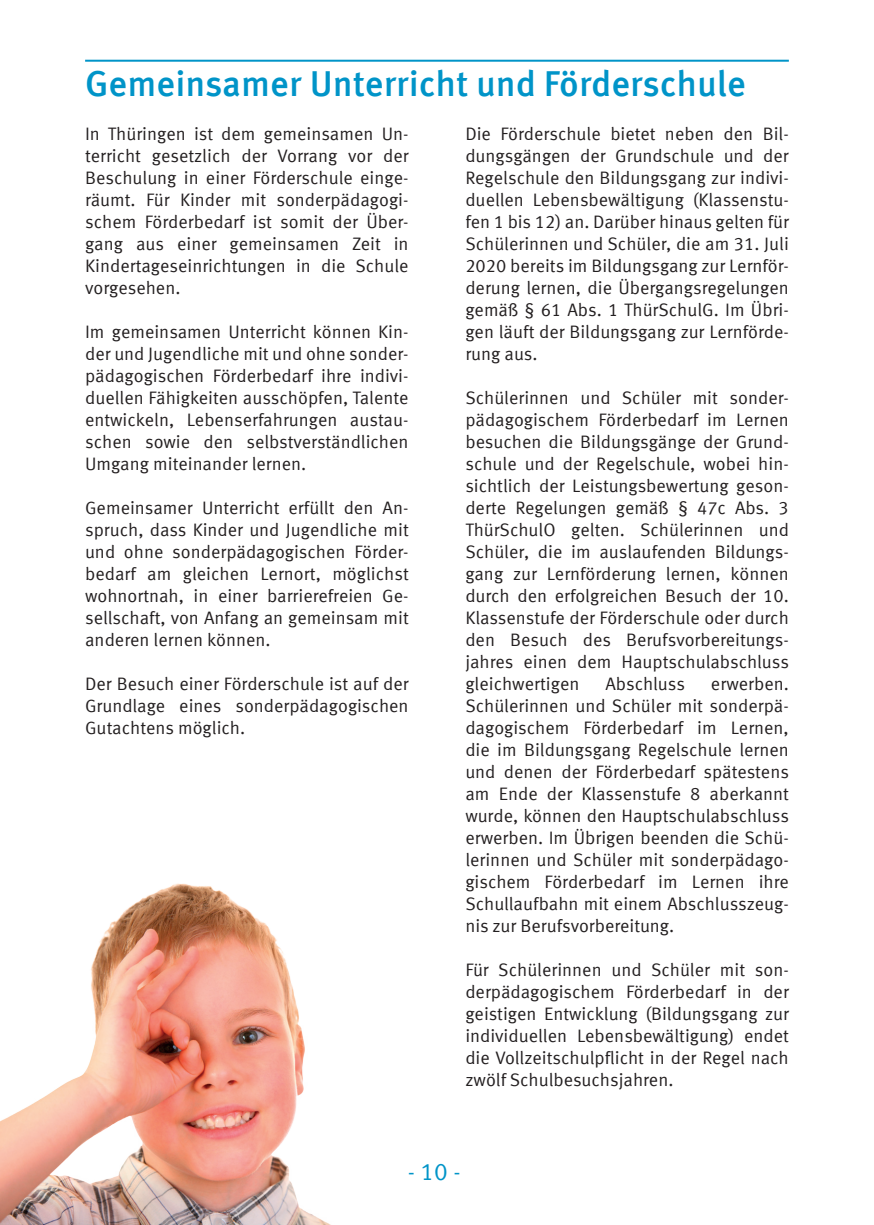
<style>
.page{position:relative;width:874px;height:1225px;background:#fff}
.page>*{position:absolute;margin:0;border:0;box-sizing:border-box;transform-origin:0 0}
.t1{font:500 36px "Meta Offc Pro";color:#0094c8}
.t2{font:24px "Meta Offc Pro Norm";color:#0094c8}
.t3{font:18px/22px "Meta Offc Pro Norm";color:#231f20;text-align:justify}
</style>
<div class="page">
<hr style="left:85px;top:60px;width:703px;height:2px;background:#0094c8">
<img style="left:0;top:883px;width:331px;height:342px">
<h1 class="t1" style="left:85px;top:55px;width:662px">Gemeinsamer U nterricht und Förderschule</h1>
<p class="t3" style="left:85px;top:121px;width:325px">In Thüringen ist dem gemeinsamen Un&shy;terricht gesetzlich der Vorrang vor der Beschulung in einer Förderschule einge&shy;räumt. Für Kinder mit sonderpädagogi&shy;schem Förderbedarf ist somit der Über&shy;gang aus einer gemeinsamen Zeit in Kindertageseinrichtungen in die Schule vorgesehen.</p>
<p class="t3" style="left:85px;top:319px;width:325px">Im gemeinsamen Unterricht können Kin&shy;der und Jugendliche mit und ohne sonder&shy;pädagogischen Förderbedarf ihre indivi&shy;duellen Fähigkeiten ausschöpfen, Talente entwickeln, Lebenserfahrungen austau&shy;schen sowie den selbstverständlichen Umgang miteinander lernen.</p>
<p class="t3" style="left:85px;top:495px;width:325px">Gemeinsamer Unterricht erfüllt den An&shy;spruch, dass Kinder und Jugendliche mit und ohne sonderpädagogischen Förder&shy;bedarf am gleichen Lernort, möglichst wohnortnah, in einer barrierefreien Ge&shy;sellschaft, von Anfang an gemeinsam mit anderen lernen können.</p>
<p class="t3" style="left:85px;top:671px;width:325px">Der Besuch einer Förderschule ist auf der Grundlage eines sonderpädagogischen Gutachtens möglich.</p>
<p class="t3" style="left:465px;top:121px;width:325px">Die Förderschule bietet neben den Bil&shy;dungsgängen der Grundschule und der Regelschule den Bildungsgang zur indivi&shy;duellen Lebensbewältigung (Klassenstu&shy;fen 1 bis 12) an. Darüber hinaus gelten für Schülerinnen und Schüler, die am 31. Juli 2020 bereits im Bildungsgang zur Lernför&shy;derung lernen, die Übergangsregelungen gemäß § 61 Abs. 1 ThürSchulG. Im Übri&shy;gen läuft der Bildungsgang zur Lernförde&shy;rung aus.</p>
<p class="t3" style="left:465px;top:385px;width:325px">Schülerinnen und Schüler mit sonder&shy;pädagogischem Förderbedarf im Lernen besuchen die Bildungsgänge der Grund&shy;schule und der Regelschule, wobei hin&shy;sichtlich der Leistungsbewertung geson&shy;derte Regelungen gemäß § 47c Abs. 3<br>ThürSchulO gelten. Schülerinnen und Schüler, die im auslaufenden Bildungs&shy;gang zur Lernförderung lernen, können durch den erfolgreichen Besuch der 10.<br>Klassenstufe der Förderschule oder durch den Besuch des Berufsvorbereitungs&shy;jahres einen dem Hauptschulabschluss gleichwertigen</p>
<p class="t3" style="left:465px;top:671px;width:325px;text-indent:245px">erwerben.<br>Schülerinnen und Schüler mit sonderpä&shy;dagogischem Förderbedarf im Lernen, die im Bildungsgang Regelschule lernen und denen der Förderbedarf spätestens am Ende der Klassenstufe 8 aberkannt wurde, können den Hauptschulabschluss erwerben. Im Übrigen beenden die Schü&shy;lerinnen und Schüler mit sonderpädago&shy;gischem Förderbedarf im Lernen ihre Schullaufbahn mit einem Abschlusszeug&shy;nis zur Berufsvorbereitung.</p>
<p class="t3" style="left:465px;top:957px;width:325px">Für Schülerinnen und Schüler mit son&shy;derpädagogischem Förderbedarf in der geistigen Entwicklung (Bildungsgang zur individuellen Lebensbewältigung) endet die Vollzeitschulpflicht in der Regel nach zwölf Schulbesuchsjahren.</p>
<p class="t3" style="left:605px;top:671px;width:81px">Abschluss</p>
<h2 class="t2" style="left:407px;top:1153px;width:54px">- 10 -</h2>
</div>
